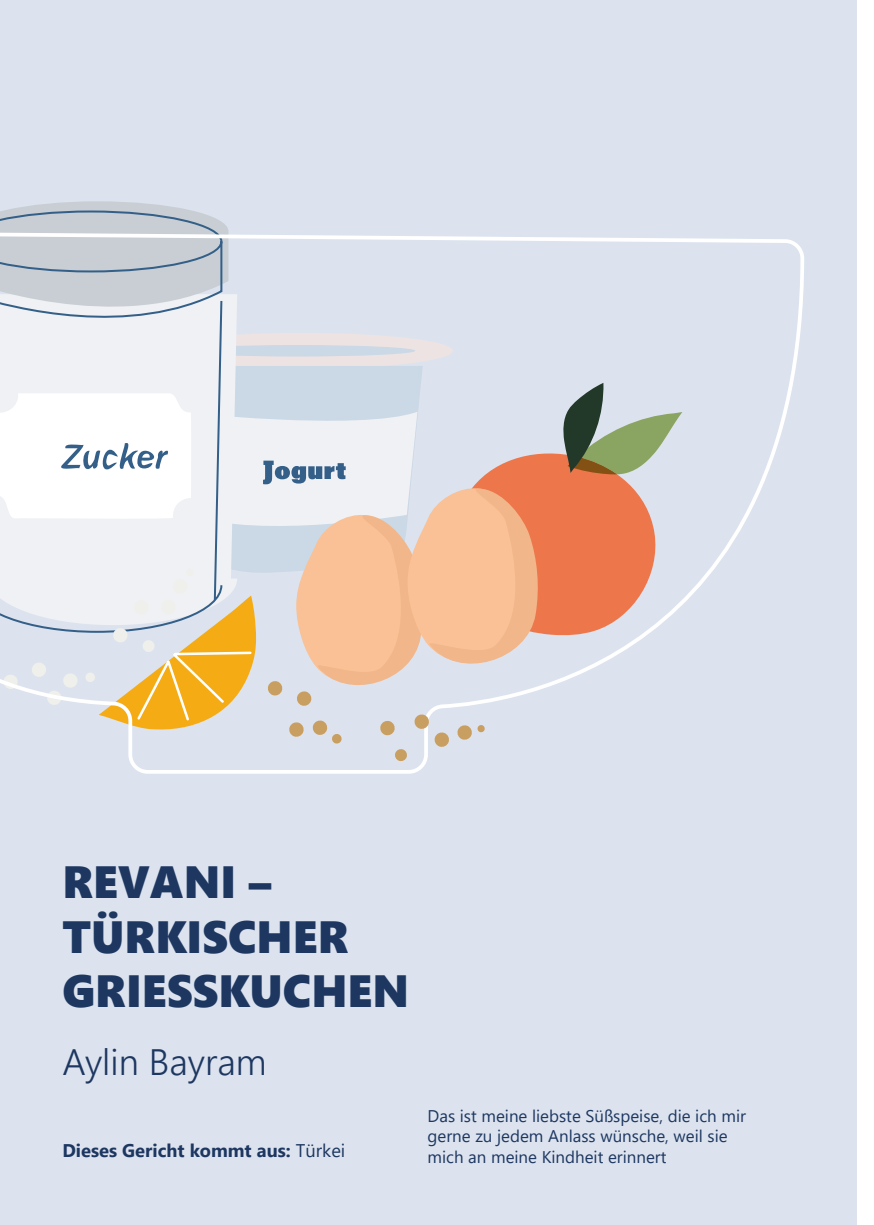
<style>
.page{position:relative;width:874px;height:1225px;background:#fff}
.page>*{position:absolute;margin:0;border:0;box-sizing:border-box;transform-origin:0 0}
.t1{font:45.2px/54.2px "Segoe UI Black";color:#1d3761}
.t2{font:300 36.6px "Segoe UI";color:#1d3761}
.t3{font:700 18.4px "Segoe UI";color:#1d3761}
.t4{font:17px/20.2px "Segoe UI";color:#1d3761}
.s1{font-weight:400}
</style>
<div class="page">
<div style="left:0;top:0;width:856px;height:1225px;background:#dce3ee"></div>
<svg style="left:12px;top:201px;width:216px;height:28px"></svg>
<svg style="left:0;top:209px;width:223px;height:20px;background:#bac4cd"></svg>
<svg style="left:0;top:229px;width:804px;height:545px"></svg>
<svg style="left:0;top:392px;width:540px;height:370px"></svg>
<h1 class="t1" style="left:62px;top:852px;width:348px">REVANI –<br>TÜRKISCHER<br>GRIESSKUCHEN</h1>
<h2 class="t2" style="left:62px;top:1027px;width:206px">Aylin Bayram</h2>
<p class="t3" style="left:62px;top:1132px;width:284px">Dieses Gericht kommt aus: <span class="s1">Türkei</span></p>
<p class="t4" style="left:427px;top:1104px;width:320px">Das ist meine liebste Süßspeise, die ich mir gerne zu jedem Anlass wünsche, weil sie mich an meine Kindheit erinnert</p>
</div>
